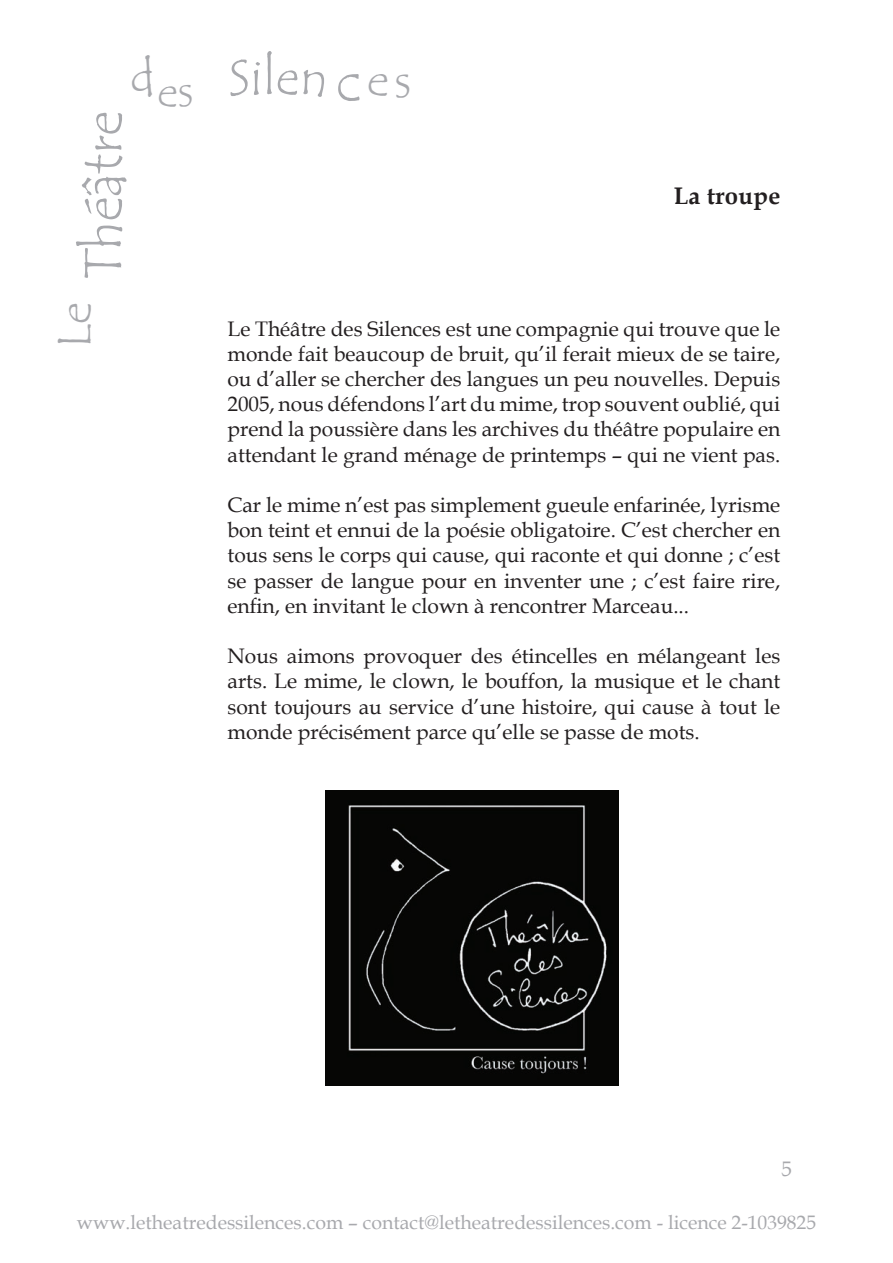
<style>
.page{position:relative;width:893px;height:1263px;background:#fff}
.page>*{position:absolute;margin:0;border:0;box-sizing:border-box;transform-origin:0 0}
.t1{font:54px "Tempus Sans ITC";color:#a8a9ad}
.t2{font:51px "Tempus Sans ITC";color:#a8a9ad}
.t3{font:48px "Tempus Sans ITC";color:#a8a9ad}
.t4{font:700 24px "Book Antiqua";letter-spacing:.01em;color:#231f20}
.t5{font:21px/25.2px "Book Antiqua";color:#231f20;text-align:justify}
.t6{font:21px "Book Antiqua";color:#a8a9ad}
.t7{font:19.5px "Book Antiqua";color:#a8a9ad}
.s1{font-size:48px}
.s2{font-size:58.5px}
</style>
<div class="page">
<img style="left:325px;top:791px;width:293px;height:294px">
<h2 class="t2" style="left:131px;top:45px;width:282px"><span class="s1">d</span><sub>es</sub> Silen <span class="s2">c</span> <span class="s1">es</span></h2>
<h1 class="t1" style="left:69px;top:280px;width:170px;rotate:-90deg">Théâtre</h1>
<p class="t4" style="left:674px;top:180px;width:108px">La troupe</p>
<h3 class="t3" style="left:44px;top:348px;width:47px;rotate:-90deg">Le</h3>
<p class="t5" style="left:227px;top:315px;width:554px">Le Théâtre des Silences est une compagnie qui trouve que le monde fait beaucoup de bruit, qu’il ferait mieux de se taire, ou d’aller se chercher des langues un peu nouvelles. Depuis 2005, nous défendons l’art du mime, trop souvent oublié, qui prend la poussière dans les archives du théâtre populaire en attendant le grand ménage de printemps – qui ne vient pas.</p>
<p class="t5" style="left:227px;top:492px;width:554px">Car le mime n’est pas simplement gueule enfarinée, lyrisme bon teint et ennui de la poésie obligatoire. C’est chercher en tous sens le corps qui cause, qui raconte et qui donne ; c’est se passer de langue pour en inventer une ; c’est faire rire, enfin, en invitant le clown à rencontrer Marceau...</p>
<p class="t5" style="left:227px;top:643px;width:554px">Nous aimons provoquer des étincelles en mélangeant les arts. Le mime, le clown, le bouffon, la musique et le chant sont toujours au service d’une histoire, qui cause à tout le monde précisément parce qu’elle se passe de mots.</p>
<p class="t6" style="left:781px;top:1154px;width:12px">5</p>
<p class="t7" style="left:77px;top:1208px;width:741px">www.letheatredessilences.com – contact@letheatredessilences.com - licence 2-1039825</p>
</div>
